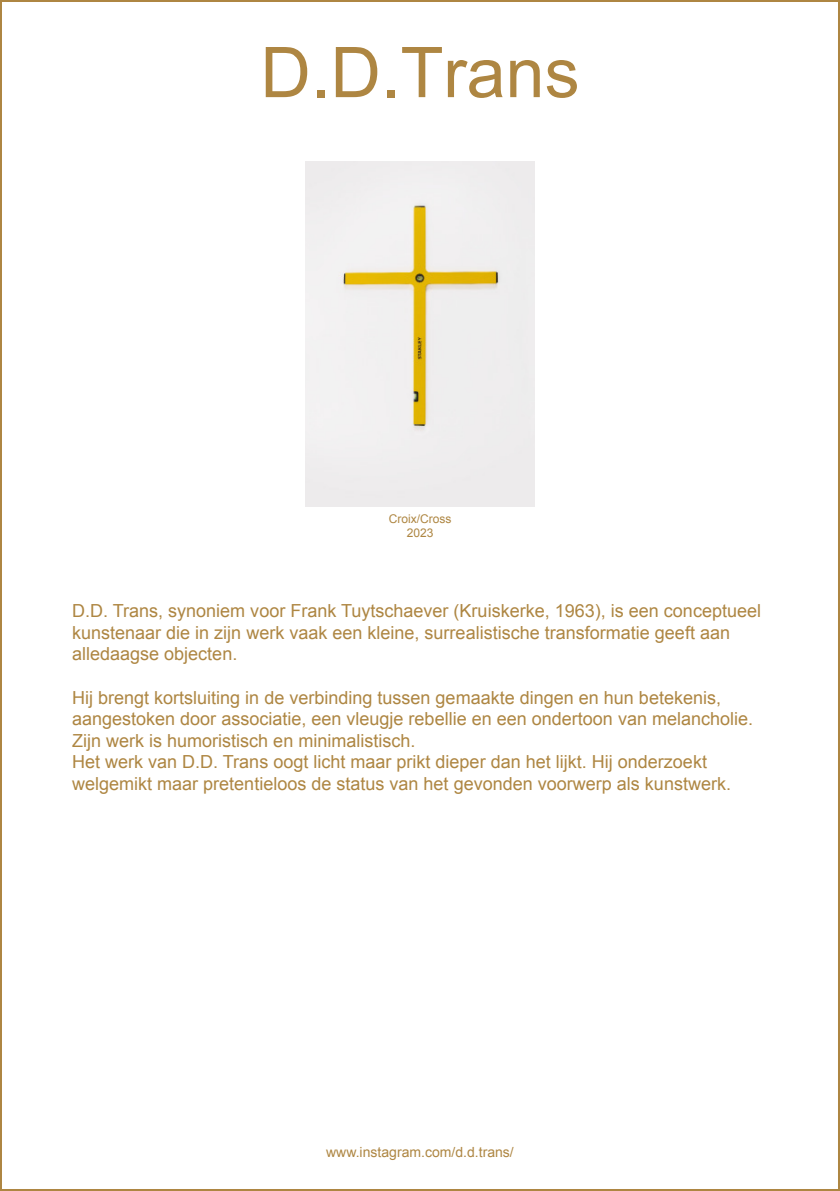
<style>
.page{position:relative;width:840px;height:1191px;background:#fff}
.page>*{position:absolute;margin:0;border:0;box-sizing:border-box;transform-origin:0 0}
.t1{font:70px "Arial";color:#ae8642}
.t2{font:18px/21.6px "Arial";color:#ae8642}
.t3{font:14px "Arial";color:#ae8642}
.t4{font:12px "Arial";color:#ae8642}
</style>
<div class="page">
<img style="left:305px;top:162px;width:229px;height:344px">
<p class="t1" style="left:260px;top:27px;width:320px">D.D.Trans</p>
<p class="t4" style="left:388px;top:511px;width:64px">Croix/Cross</p>
<p class="t4" style="left:406px;top:525px;width:28px">2023</p>
<p class="t2" style="left:72px;top:600px;width:690px">D.D. Trans, synoniem voor Frank Tuytschaever (Kruiskerke, 1963), is een conceptueel kunstenaar die in zijn werk vaak een kleine, surrealistische transformatie geeft aan alledaagse objecten.</p>
<p class="t2" style="left:72px;top:686px;width:650px">Hij brengt kortsluiting in de verbinding tussen gemaakte dingen en hun betekenis,</p>
<p class="t2" style="left:72px;top:708px;width:682px">aangestoken door associatie, een vleugje rebellie en een ondertoon van melancholie.<br>Zijn werk is humoristisch en minimalistisch.</p>
<p class="t2" style="left:72px;top:751px;width:636px">Het werk van D.D. Trans oogt licht maar prikt dieper dan het lijkt. Hij onderzoekt</p>
<p class="t2" style="left:72px;top:773px;width:660px">welgemikt maar pretentieloos de status van het gevonden voorwerp als kunstwerk.</p>
<p class="t3" style="left:326px;top:1143px;width:189px">www.instagram.com/d.d.trans/</p>
</div>
